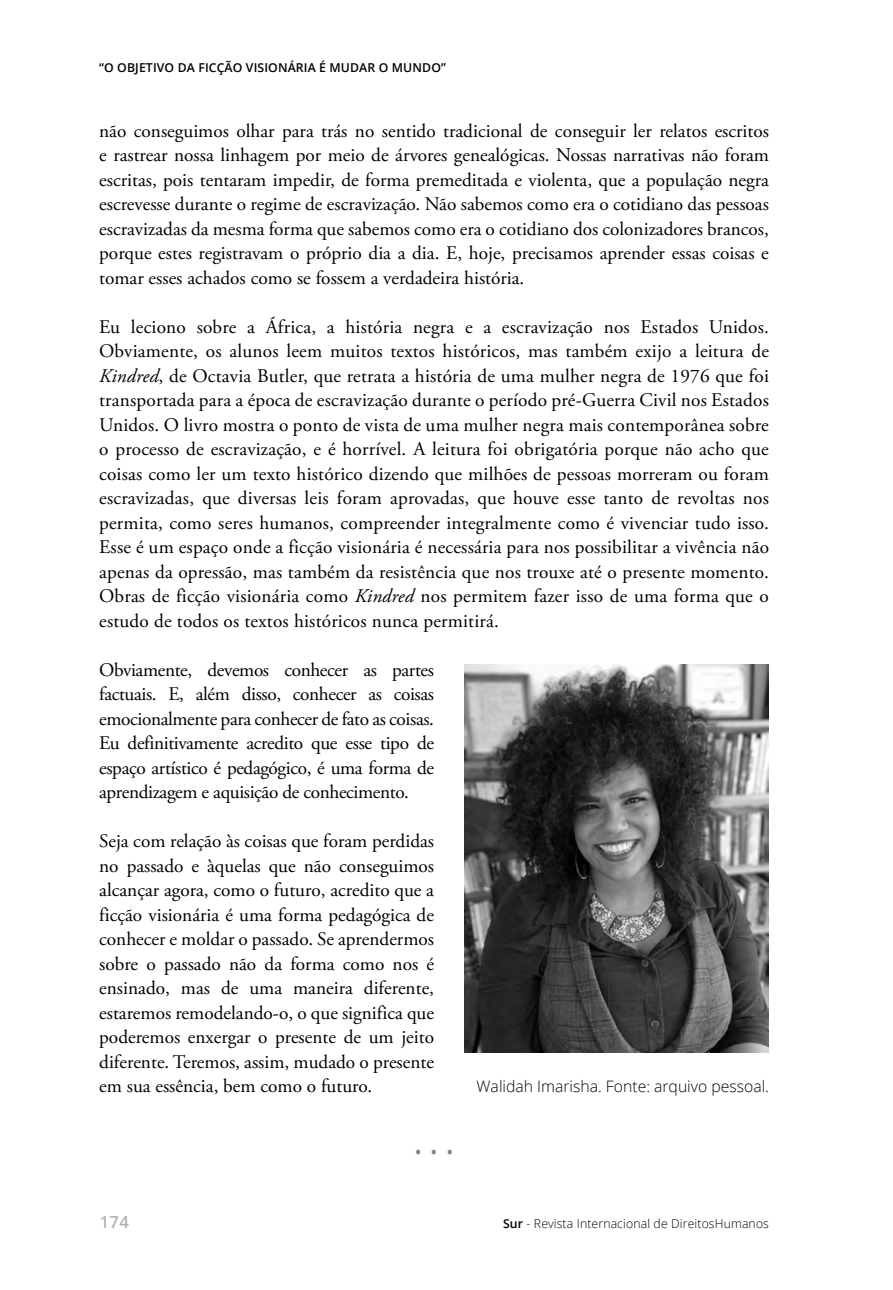
<style>
.page{position:relative;width:893px;height:1290px;background:#fff}
.page>*{position:absolute;margin:0;border:0;box-sizing:border-box;transform-origin:0 0}
.t1{font:19.25px/24.5px "Adobe Garamond Pro";color:#000;text-align:justify}
.t2{font:600 16.62px "Open Sans";color:#878787}
.t3{font:600 16.62px "Open Sans";color:#b3b2b2}
.t4{font:300 15.75px "Open Sans";color:#000}
.t5{font:600 12.25px "Open Sans";letter-spacing:.01em;color:#000}
.t6{font:300 12.25px "Open Sans";letter-spacing:.01em;color:#000}
.s1{font-style:italic}
.s2{font-weight:600}
</style>
<div class="page">
<img style="left:464px;top:665px;width:305px;height:387px">
<p class="t5" style="left:99px;top:59px;width:348px">“O OBJETIVO DA FICÇÃO VISIONÁRIA É MUDAR O MUNDO”</p>
<p class="t1" style="left:99px;top:119px;width:671px">não conseguimos olhar para trás no sentido tradicional de conseguir ler relatos escritos e rastrear nossa linhagem por meio de árvores genealógicas. Nossas narrativas não foram escritas, pois tentaram impedir, de forma premeditada e violenta, que a população negra escrevesse durante o regime de escravização. Não sabemos como era o cotidiano das pessoas escravizadas da mesma forma que sabemos como era o cotidiano dos colonizadores brancos, porque estes registravam o próprio dia a dia. E, hoje, precisamos aprender essas coisas e tomar esses achados como se fossem a verdadeira história.</p>
<p class="t1" style="left:99px;top:315px;width:671px">Eu leciono sobre a África, a história negra e a escravização nos Estados Unidos.<br>Obviamente, os alunos leem muitos textos históricos, mas também exijo a leitura de <span class="s1">Kindred</span>, de Octavia Butler, que retrata a história de uma mulher negra de 1976 que foi transportada para a época de escravização durante o período pré-Guerra Civil nos Estados Unidos. O livro mostra o ponto de vista de uma mulher negra mais contemporânea sobre o processo de escravização, e é horrível. A leitura foi obrigatória porque não acho que coisas como ler um texto histórico dizendo que milhões de pessoas morreram ou foram escravizadas, que diversas leis foram aprovadas, que houve esse tanto de revoltas nos permita, como seres humanos, compreender integralmente como é vivenciar tudo isso.<br>Esse é um espaço onde a ficção visionária é necessária para nos possibilitar a vivência não apenas da opressão, mas também da resistência que nos trouxe até o presente momento.<br>Obras de ficção visionária como <span class="s1">Kindred</span> nos permitem fazer isso de uma forma que o estudo de todos os textos históricos nunca permitirá.</p>
<p class="t1" style="left:99px;top:658px;width:336px">Obviamente, devemos conhecer as partes factuais. E, além disso, conhecer as coisas emocionalmente para conhecer de fato as coisas.<br>Eu definitivamente acredito que esse tipo de espaço artístico é pedagógico, é uma forma de aprendizagem e aquisição de conhecimento.</p>
<p class="t1" style="left:99px;top:829px;width:336px">Seja com relação às coisas que foram perdidas no passado e àquelas que não conseguimos alcançar agora, como o futuro, acredito que a ficção visionária é uma forma pedagógica de conhecer e moldar o passado. Se aprendermos sobre o passado não da forma como nos é ensinado, mas de uma maneira diferente, estaremos remodelando-o, o que significa que poderemos enxergar o presente de um jeito diferente. Teremos, assim, mudado o presente em sua essência, bem como o futuro.</p>
<p class="t4" style="left:477px;top:1075px;width:294px">Walidah Imarisha. Fonte: arquivo pessoal.</p>
<p class="t3" style="left:100px;top:1210px;width:31px">174</p>
<p class="t2" style="left:415px;top:1140px;width:40px">• • •</p>
<p class="t6" style="left:503px;top:1215px;width:267px"><span class="s2">Sur</span> - Revista Internacional de DireitosHumanos</p>
</div>
